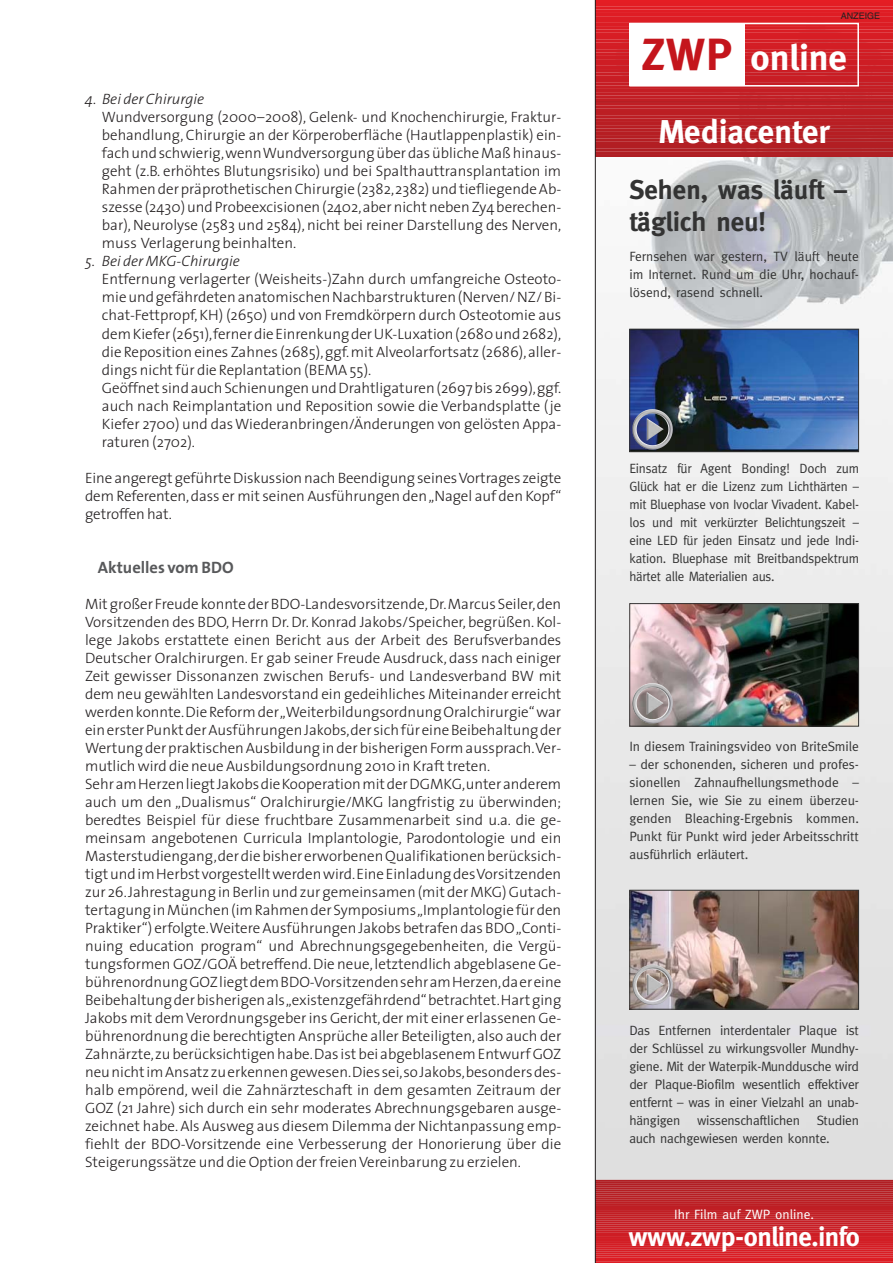
<style>
.page{position:relative;width:893px;height:1263px;background:#fff}
.page>*{position:absolute;margin:0;border:0;box-sizing:border-box;transform-origin:0 0}
.t1{font:36px "Meta Bold+AQTETZ";color:#fff}
.t2{font:33px "Meta Bold+AQTETZ";color:#fff}
.t3{font:27px/32.4px "Meta Bold+AQTETZ";color:#333}
.t4{font:27px "Meta Bold+AQTETZ";letter-spacing:-.015em;color:#fff}
.t5{font:700 16.5px "The Sans";color:#58595b}
.t6{font:300 15px/18px "The Sans";color:#231f20;text-align:justify}
.t7{font:italic 300 15px "The Sans";color:#231f20}
.t8{font:13.5px/18px "Meta Normal+UPHQDV";color:#333;text-align:justify}
.t9{font:13.5px "Meta Normal+UPHQDV";color:#fff}
.t10{font:9px "Helvetica";color:#231f20}
.s1{font-size:45px;color:#c4151c}
</style>
<div class="page">
<img style="left:596px;top:0;width:297px;height:1263px">
<hr style="left:595px;top:0;width:1px;height:1263px;background:#231f20">
<p class="t7" style="left:85px;top:94px;width:121px">4. Bei der Chirurgie</p>
<p class="t6" style="left:102px;top:110px;width:461px">Wundversorgung (2000–2008), Gelenk- und Knochenchirurgie, Fraktur&shy;behandlung, Chirurgie an der Körperoberfläche (Hautlappenplastik) ein&shy;fach und schwierig,wenn Wundversorgung über das übliche Maß hinaus&shy;geht (z.B. erhöhtes Blutungsrisiko) und bei Spalthauttransplantation im Rahmen der präprothetischen Chirurgie (2382,2382) und tiefliegende Ab&shy;szesse (2430) und Probeexcisionen (2402,aber nicht neben Zy4 berechen&shy;bar), Neurolyse (2583 und 2584), nicht bei reiner Darstellung des Nerven, muss Verlagerung beinhalten.</p>
<p class="t7" style="left:85px;top:256px;width:156px">5. Bei der MKG-Chirurgie</p>
<p class="t6" style="left:102px;top:272px;width:461px;text-align:left">Entfernung verlagerter (Weisheits-)Zahn durch umfangreiche Osteoto&shy;mie und gefährdeten anatomischen Nachbarstrukturen (Nerven/ NZ/ Bi&shy;chat-Fettpropf, KH) (2650) und von Fremdkörpern durch Osteotomie aus dem Kiefer (2651),ferner die Einrenkung der UK-Luxation (2680 und 2682), die Reposition eines Zahnes (2685),ggf. mit Alveolarfortsatz (2686),aller&shy;dings nicht für die Replantation (BEMA 55).<br>Geöffnet sind auch Schienungen und Drahtligaturen (2697 bis 2699),ggf. auch nach Reimplantation und Reposition sowie die Verbandsplatte (je Kiefer 2700) und das Wiederanbringen/Änderungen von gelösten Appa&shy;raturen (2702).</p>
<p class="t6" style="left:85px;top:470px;width:478px">Eine angeregt geführte Diskussion nach Beendigung seines Vortrages zeigte dem Referenten, dass er mit seinen Ausführungen den „Nagel auf den Kopf“ getroffen hat.</p>
<p class="t5" style="left:98px;top:558px;width:137px">Aktuelles vom BDO</p>
<p class="t6" style="left:85px;top:596px;width:478px;text-align:left">Mit großer Freude konnte der BDO-Landesvorsitzende,Dr.Marcus Seiler,den Vorsitzenden des BDO, Herrn Dr. Dr. Konrad Jakobs/Speicher, begrüßen. Kol&shy;lege Jakobs erstattete einen Bericht aus der Arbeit des Berufsverbandes Deutscher Oralchirurgen. Er gab seiner Freude Ausdruck, dass nach einiger Zeit gewisser Dissonanzen zwischen Berufs- und Landesverband BW mit dem neu gewählten Landesvorstand ein gedeihliches Miteinander erreicht werden konnte.Die Reform der „Weiterbildungsordnung Oralchirurgie“ war ein erster Punkt der Ausführungen Jakobs,der sich für eine Beibehaltung der Wertung der praktischen Ausbildung in der bisherigen Form aussprach.Ver&shy;mutlich wird die neue Ausbildungsordnung 2010 in Kraft treten.<br>Sehr am Herzen liegt Jakobs die Kooperation mit der DGMKG,unter anderem auch um den „Dualismus“ Oralchirurgie/MKG langfristig zu überwinden; beredtes Beispiel für diese fruchtbare Zusammenarbeit sind u.a. die ge&shy;meinsam angebotenen Curricula Implantologie, Parodontologie und ein Masterstudiengang,der die bisher erworbenen Qualifikationen berücksich&shy;tigt und im Herbst vorgestellt werden wird.Eine Einladung des Vorsitzenden zur 26.Jahrestagung in Berlin und zur gemeinsamen (mit der MKG) Gutach&shy;tertagung in München (im Rahmen der Symposiums „Implantologie für den Praktiker“) erfolgte.Weitere Ausführungen Jakobs betrafen das BDO „Conti&shy;nuing education program“ und Abrechnungsgegebenheiten, die Vergü&shy;tungsformen GOZ/GOÄ betreffend. Die neue, letztendlich abgeblasene Ge&shy;bührenordnung GOZ liegtdem BDO-Vorsitzenden sehr am Herzen,da er eine Beibehaltung der bisherigen als „existenzgefährdend“ betrachtet.Hart ging Jakobs mit dem Verordnungsgeber ins Gericht,der mit einer erlassenen Ge&shy;bührenordnung die berechtigten Ansprüche aller Beteiligten, also auch der Zahnärzte,zu berücksichtigen habe.Das ist bei abgeblasenem Entwurf GOZ neu nicht im Ansatz zu erkennen gewesen.Dies sei,so Jakobs,besonders des&shy;halb empörend, weil die Zahnärzteschaft in dem gesamten Zeitraum der GOZ (21 Jahre) sich durch ein sehr moderates Abrechnungsgebaren ausge&shy;zeichnet habe. Als Ausweg aus diesem Dilemma der Nichtanpassung emp&shy;fiehlt der BDO-Vorsitzende eine Verbesserung der Honorierung über die Steigerungssätze und die Option der freien Vereinbarung zu erzielen.</p>
<p class="t10" style="left:841px;top:13px;width:41px">ANZEIGE</p>
<h1 class="t1" style="left:642px;top:40px;width:207px"><span class="s1">ZWP</span> online</h1>
<h2 class="t2" style="left:659px;top:116px;width:173px">Mediacenter</h2>
<h3 class="t3" style="left:629px;top:174px;width:219px">Sehen, was läuft – täglich neu!</h3>
<p class="t8" style="left:629px;top:249px;width:231px">Fernsehen war gestern, TV läuft heute im Internet. Rund um die Uhr, hochauf&shy;lösend, rasend schnell.</p>
<p class="t8" style="left:629px;top:461px;width:231px">Einsatz für Agent Bonding! Doch zum Glück hat er die Lizenz zum Lichthärten – mit Bluephase von Ivoclar Vivadent. Kabel&shy;los und mit verkürzter Belichtungszeit – eine LED für jeden Einsatz und jede Indi&shy;kation. Bluephase mit Breitbandspektrum härtet alle Materialien aus.</p>
<p class="t8" style="left:629px;top:738px;width:231px">In diesem Trainingsvideo von BriteSmile</p>
<p class="t8" style="left:629px;top:756px;width:231px">– der schonenden, sicheren und profes&shy;sionellen Zahnaufhellungsmethode – lernen Sie, wie Sie zu einem überzeu&shy;genden Bleaching-Ergebnis kommen.<br>Punkt für Punkt wird jeder Arbeitsschritt ausführlich erläutert.</p>
<p class="t8" style="left:629px;top:1022px;width:231px">Das Entfernen interdentaler Plaque ist der Schlüssel zu wirkungsvoller Mundhy&shy;giene. Mit der Waterpik-Munddusche wird der Plaque-Biofilm wesentlich effektiver entfernt – was in einer Vielzahl an unab&shy;hängigen wissenschaftlichen Studien auch nachgewiesen werden konnte.</p>
<p class="t9" style="left:674px;top:1209px;width:141px">Ihr Film auf ZWP online.</p>
<h3 class="t4" style="left:628px;top:1223px;width:233px">www.zwp-online.info</h3>
</div>
